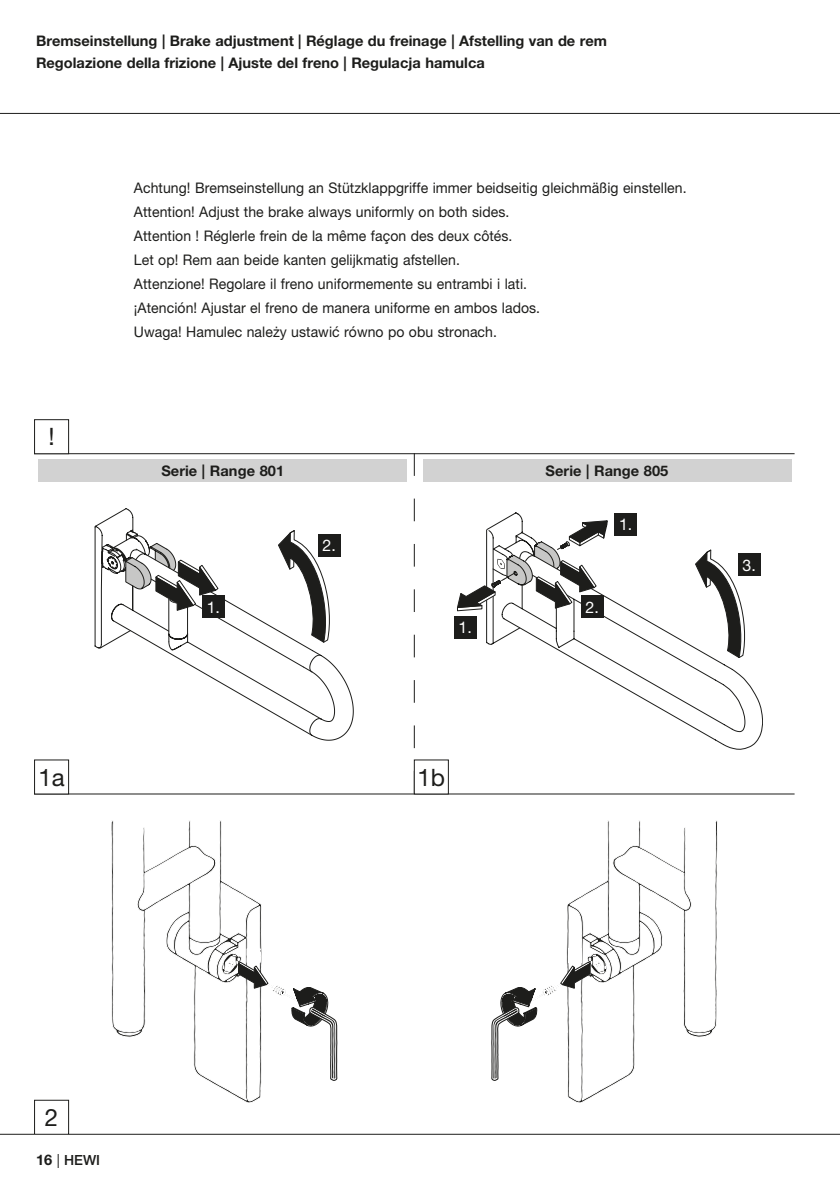
<style>
.page{position:relative;width:840px;height:1191px;background:#fff}
.page>*{position:absolute;margin:0;border:0;box-sizing:border-box;transform-origin:0 0}
.t1{font:24px "Helvetica Neue LT Pro";color:#1d1d1b}
.t2{font:16px "Helvetica Neue LT Pro";color:#fff}
.t3{font:14.6px/24px "Helvetica Neue LT Pro";letter-spacing:.005em;color:#1d1d1b;scale:.96 1}
.A__Beschreibung__obe{font:700 14.6px "Helvetica Neue LT Pro";color:#1d1d1b}
.t4{font:500 14px "Helvetica Neue LT Pro";color:#1d1d1b}
.s1{font-weight:700;font-size:14.6px}
.s2{font-weight:400}
</style>
<div class="page">
<hr style="left:0;top:113px;width:839px;height:1px;background:#1d1d1b">
<hr style="left:0;top:1133px;width:839px;height:1px;background:#1d1d1b">
<svg style="left:413px;top:454px;width:1px;height:294px"></svg>
<hr style="left:34px;top:453px;width:760px;height:1px;background:#1d1d1b">
<hr style="left:34px;top:793px;width:760px;height:1px;background:#1d1d1b">
<svg style="left:111px;top:820px;width:151px;height:283px"></svg>
<svg style="left:237px;top:961px;width:101px;height:122px"></svg>
<svg style="left:312px;top:534px;width:41px;height:206px"></svg>
<svg style="left:95px;top:508px;width:227px;height:228px"></svg>
<svg style="left:277px;top:529px;width:57px;height:114px"></svg>
<svg style="left:126px;top:543px;width:93px;height:68px"></svg>
<svg style="left:566px;top:820px;width:151px;height:283px"></svg>
<svg style="left:491px;top:961px;width:99px;height:122px"></svg>
<svg style="left:457px;top:512px;width:305px;height:237px"></svg>
<div style="left:38px;top:459px;width:369px;height:23px;background:#d2d2d2"></div>
<div style="left:422px;top:459px;width:369px;height:23px;background:#d2d2d2"></div>
<div style="left:614px;top:512px;width:22px;height:23px;background:#1d1d1b"></div>
<div style="left:453px;top:616px;width:23px;height:23px;background:#1d1d1b"></div>
<div style="left:580px;top:595px;width:23px;height:23px;background:#1d1d1b"></div>
<div style="left:317px;top:534px;width:23px;height:23px;background:#1d1d1b"></div>
<div style="left:202px;top:595px;width:23px;height:23px;background:#1d1d1b"></div>
<div style="left:737px;top:553px;width:23px;height:23px;background:#1d1d1b"></div>
<div style="left:34px;top:419px;width:35px;height:35px;border:1px solid #1d1d1b"></div>
<div style="left:34px;top:759px;width:35px;height:35px;border:1px solid #1d1d1b"></div>
<div style="left:34px;top:1099px;width:35px;height:35px;border:1px solid #1d1d1b"></div>
<p class="A__Beschreibung__obe" style="left:36px;top:32px;width:572px">Bremseinstellung | Brake adjustment | Réglage du freinage | Afstelling van de rem</p>
<p class="A__Beschreibung__obe" style="left:36px;top:54px;width:450px">Regolazione della frizione | Ajuste del freno | Regulacja hamulca</p>
<p class="t1" style="left:48px;top:422px;width:8px">!</p>
<p class="t1" style="left:38px;top:762px;width:28px">1a</p>
<p class="t3" style="left:134px;top:175px;width:577px">Achtung! Bremseinstellung an Stützklappgriffe immer beidseitig gleichmäßig einstellen.<br>Attention! Adjust the brake always uniformly on both sides.<br>Attention ! Réglerle frein de la même façon des deux côtés.<br>Let op! Rem aan beide kanten gelijkmatig afstellen.<br>Attenzione! Regolare il freno uniformemente su entrambi i lati.<br>¡Atención! Ajustar el freno de manera uniforme en ambos lados.<br>Uwaga! Hamulec należy ustawić równo po obu stronach.</p>
<p class="A__Beschreibung__obe" style="left:161px;top:461px;width:124px">Serie | Range 801</p>
<p class="A__Beschreibung__obe" style="left:545px;top:461px;width:124px">Serie | Range 805</p>
<p class="t2" style="left:618px;top:514px;width:15px">1.</p>
<p class="t2" style="left:206px;top:597px;width:15px">1.</p>
<p class="t2" style="left:322px;top:536px;width:15px">2.</p>
<p class="t2" style="left:458px;top:618px;width:15px">1.</p>
<p class="t1" style="left:417px;top:762px;width:29px">1b</p>
<p class="t2" style="left:585px;top:597px;width:15px">2.</p>
<p class="t2" style="left:742px;top:555px;width:15px">3.</p>
<p class="t1" style="left:45px;top:1103px;width:15px">2</p>
<p class="t4" style="left:36px;top:1151px;width:66px"><span class="s1">16</span> <span class="s2">|</span> HEWI</p>
</div>
